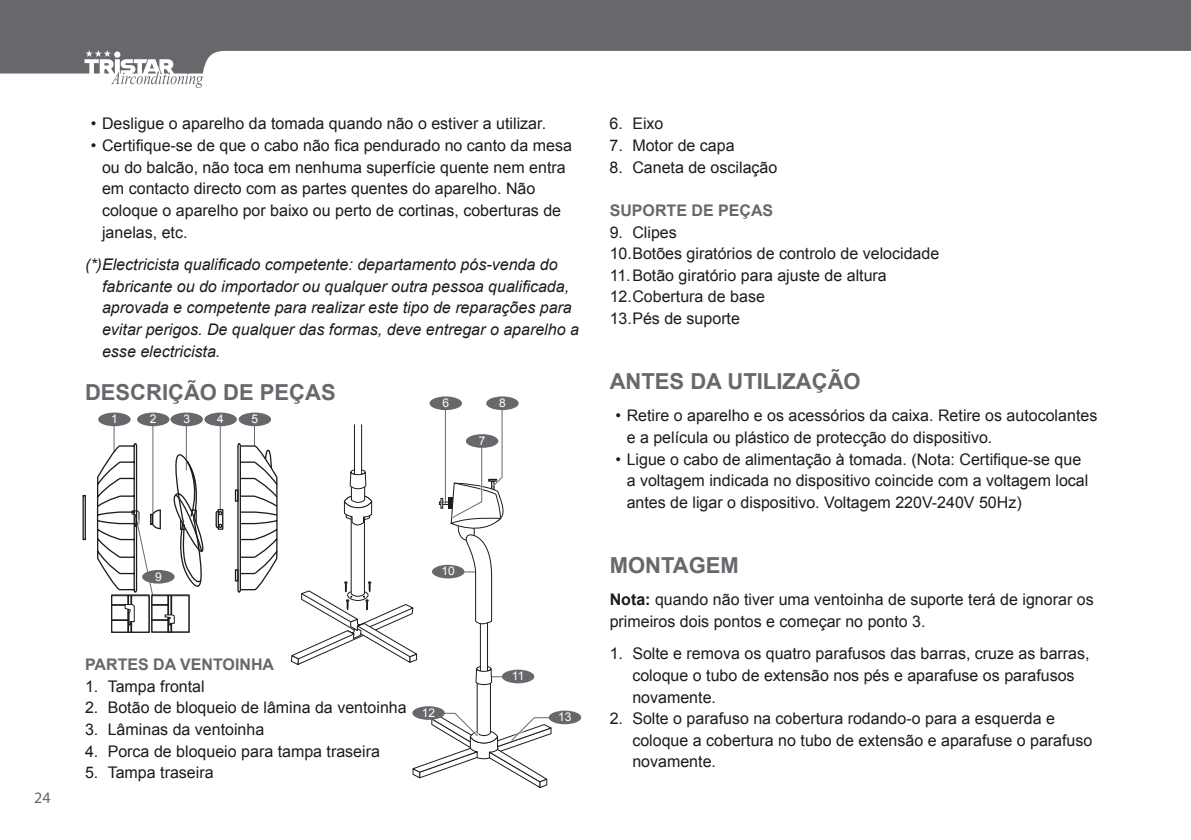
<style>
.page{position:relative;width:1191px;height:840px;background:#fff}
.page>*{position:absolute;margin:0;border:0;box-sizing:border-box;transform-origin:0 0}
.t1{font:700 22px "Arial";color:#68676c}
.t2{font:16px/21.6px "Arial";color:#1b1c20}
.t3{font:italic 16px/21.6px "Arial";color:#1b1c20}
.t4{font:700 16px "Arial";color:#68676c}
.t5{font:16px "Myriad Pro";color:#68676c}
.t6{font:12px "Arial";color:#fff}
.s1{font-weight:700}
</style>
<div class="page">
<div style="left:98px;top:412px;width:33px;height:14px;background:#68676c;border-radius:50%"></div>
<div style="left:137px;top:412px;width:32px;height:14px;background:#68676c;border-radius:50%"></div>
<div style="left:170px;top:412px;width:33px;height:14px;background:#68676c;border-radius:50%"></div>
<div style="left:204px;top:412px;width:33px;height:14px;background:#68676c;border-radius:50%"></div>
<div style="left:239px;top:412px;width:32px;height:14px;background:#68676c;border-radius:50%"></div>
<div style="left:82px;top:494px;width:4px;height:46px;border:1px solid #1b1c20"></div>
<div style="left:111px;top:595px;width:38px;height:37px;border:1px solid #1b1c20"></div>
<div style="left:152px;top:595px;width:37px;height:37px;border:1px solid #1b1c20"></div>
<svg style="left:96px;top:419px;width:182px;height:212px"></svg>
<div style="left:429px;top:396px;width:33px;height:14px;background:#68676c;border-radius:50%"></div>
<div style="left:486px;top:396px;width:32px;height:14px;background:#68676c;border-radius:50%"></div>
<svg style="left:290px;top:402px;width:268px;height:386px"></svg>
<div style="left:549px;top:710px;width:32px;height:13px;background:#68676c;border-radius:50%"></div>
<div style="left:412px;top:705px;width:33px;height:14px;background:#68676c;border-radius:50%"></div>
<svg style="left:0;top:0;width:1191px;height:88px;fill:#68676c"></svg>
<p class="t5" style="left:34px;top:788px;width:18px">24</p>
<p class="t2" style="left:91px;top:113px;width:457px">• Desligue o aparelho da tomada quando não o estiver a utilizar.</p>
<p class="t2" style="left:102px;top:135px;width:471px;text-indent:-11px">• Certifique-se de que o cabo não fica pendurado no canto da mesa ou do balcão, não toca em nenhuma superfície quente nem entra em contacto directo com as partes quentes do aparelho. Não coloque o aparelho por baixo ou perto de cortinas, coberturas de janelas, etc.</p>
<p class="t3" style="left:102px;top:254px;width:478px;text-indent:-17px">(*) Electricista qualificado competente: departamento pós-venda do fabricante ou do importador ou qualquer outra pessoa qualificada, aprovada e competente para realizar este tipo de reparações para evitar perigos. De qualquer das formas, deve entregar o aparelho a esse electricista.</p>
<h1 class="t1" style="left:85px;top:377px;width:252px">DESCRIÇÃO DE PEÇAS</h1>
<p class="t6" style="left:442px;top:395px;width:8px">6</p>
<p class="t6" style="left:499px;top:395px;width:8px">8</p>
<p class="t6" style="left:479px;top:432px;width:8px">7</p>
<p class="t6" style="left:111px;top:411px;width:8px">1</p>
<p class="t6" style="left:150px;top:411px;width:8px">2</p>
<p class="t6" style="left:183px;top:411px;width:8px">3</p>
<p class="t6" style="left:217px;top:411px;width:8px">4</p>
<p class="t6" style="left:251px;top:411px;width:8px">5</p>
<p class="t6" style="left:155px;top:568px;width:8px">9</p>
<p class="t6" style="left:441px;top:563px;width:15px">10</p>
<p class="t4" style="left:85px;top:653px;width:191px">PARTES DA VENTOINHA</p>
<p class="t2" style="left:85px;top:675px;width:121px">1. Tampa frontal</p>
<p class="t2" style="left:85px;top:696px;width:323px">2. Botão de bloqueio de lâmina da ventoinha</p>
<p class="t2" style="left:85px;top:718px;width:181px">3. Lâminas da ventoinha</p>
<p class="t2" style="left:85px;top:739px;width:296px">4. Porca de bloqueio para tampa traseira</p>
<p class="t2" style="left:85px;top:761px;width:130px">5. Tampa traseira</p>
<p class="t6" style="left:422px;top:704px;width:15px">12</p>
<p class="t6" style="left:512px;top:668px;width:14px">11</p>
<p class="t6" style="left:558px;top:708px;width:15px">13</p>
<p class="t2" style="left:609px;top:113px;width:55px">6. Eixo</p>
<p class="t2" style="left:609px;top:135px;width:126px">7. Motor de capa</p>
<p class="t2" style="left:609px;top:156px;width:169px">8. Caneta de oscilação</p>
<p class="t4" style="left:609px;top:200px;width:165px">SUPORTE DE PEÇAS</p>
<p class="t2" style="left:609px;top:221px;width:69px">9. Clipes</p>
<p class="t2" style="left:609px;top:243px;width:331px">10. Botões giratórios de controlo de velocidade</p>
<p class="t2" style="left:609px;top:264px;width:279px">11. Botão giratório para ajuste de altura</p>
<p class="t2" style="left:609px;top:286px;width:157px">12. Cobertura de base</p>
<p class="t2" style="left:609px;top:307px;width:132px">13. Pés de suporte</p>
<h1 class="t1" style="left:609px;top:366px;width:252px">ANTES DA UTILIZAÇÃO</h1>
<p class="t2" style="left:626px;top:405px;width:472px;text-indent:-11px">• Retire o aparelho e os acessórios da caixa. Retire os autocolantes e a película ou plástico de protecção do dispositivo.</p>
<p class="t2" style="left:626px;top:448px;width:463px;text-indent:-11px">• Ligue o cabo de alimentação à tomada. (Nota: Certifique-se que a voltagem indicada no dispositivo coincide com a voltagem local antes de ligar o dispositivo. Voltagem 220V-240V 50Hz)</p>
<h1 class="t1" style="left:609px;top:550px;width:131px">MONTAGEM</h1>
<p class="t2" style="left:609px;top:588px;width:485px"><span class="s1">NOTA:</span> quando não tiver uma ventoinha de suporte terá de ignorar os primeiros dois pontos e começar no ponto 3.</p>
<p class="t2" style="left:632px;top:642px;width:459px;text-indent:-23px">1. Solte e remova os quatro parafusos das barras, cruze as barras, coloque o tubo de extensão nos pés e aparafuse os parafusos novamente.</p>
<p class="t2" style="left:632px;top:707px;width:461px;text-indent:-23px">2. Solte o parafuso na cobertura rodando-o para a esquerda e coloque a cobertura no tubo de extensão e aparafuse o parafuso novamente.</p>
</div>
